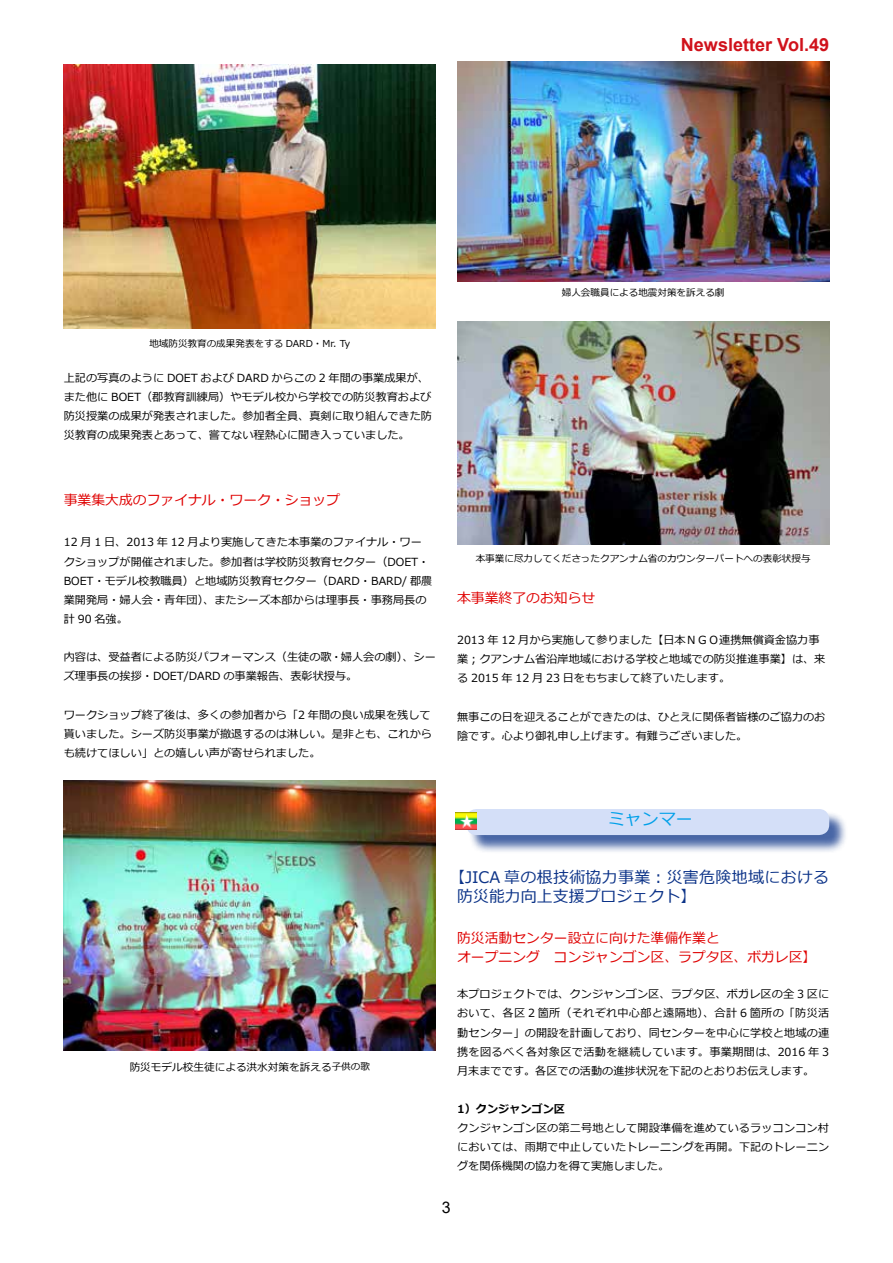
<style>
.page{position:relative;width:893px;height:1263px;background:#fff}
.page>*{position:absolute;margin:0;border:0;box-sizing:border-box;transform-origin:0 0}
.t1{font:700 18px "Arial";color:#d0121b}
.t2{font:16.95px "Meiryo";color:#00a0e9}
.t3{font:15.9px/19.6px "Meiryo";letter-spacing:.02em;color:#0c3388}
.t4{font:15.9px "Arial";color:#000}
.t5{font:13.8px/19.2px "Meiryo";color:#df0000}
.t6{font:11.1px/19.2px "Meiryo";color:#000}
.t7{font:700 11.1px "Meiryo";color:#000}
.t8{font:10.65px "Meiryo";color:#000}
.t9{font:9.6px "Meiryo";color:#000}
.s1{font-size:9.6px}
</style>
<div class="page">
<img style="left:64px;top:65px;width:372px;height:264px">
<img style="left:64px;top:780px;width:372px;height:270px">
<img style="left:457px;top:61px;width:372px;height:220px">
<div style="left:468px;top:811px;width:380px;height:43px;background:#0c3388;opacity:.75"></div>
<div style="left:466px;top:809px;width:363px;height:26px;background:#d4dff8;border-radius:10px"></div>
<img style="left:456px;top:812px;width:21px;height:17px">
<img style="left:457px;top:322px;width:372px;height:223px">
<h1 class="t1" style="left:681px;top:32px;width:150px">Newsletter Vol.49</h1>
<p class="t9" style="left:149px;top:337px;width:202px">地域防災教育の成果発表をする DARD・Mr. Ty</p>
<p class="t6" style="left:64px;top:369px;width:370px">上記の写真のように DOET および DARD からこの 2 年間の事業成果が、また他に BOET（郡教育訓練局）やモデル校から学校での防災教育および防災授業の成果が発表されました。参加者全員、真剣に取り組んできた防災教育の成果発表とあって、嘗てない程熱心に聞き入っていました。</p>
<p class="t5" style="left:64px;top:491px;width:278px">事業集大成のファイナル・ワーク・ショップ</p>
<p class="t6" style="left:64px;top:533px;width:370px">12 月 1 日、2013 年 12 月より実施してきた本事業のファイナル・ワークショップが開催されました。参加者は学校防災教育セクター（DOET・BOET・モデル校教職員）と地域防災教育セクター（DARD・BARD/ 郡農業開発局・婦人会・青年団）、またシーズ本部からは理事長・事務局長の計 90 名強。</p>
<p class="t6" style="left:64px;top:648px;width:374px">内容は、受益者による防災パフォーマンス（生徒の歌・婦人会の劇）、シーズ理事長の挨拶・DOET/DARD の事業報告、表彰状授与。</p>
<p class="t6" style="left:64px;top:706px;width:370px">ワークショップ終了後は、多くの参加者から「2 年間の良い成果を残して貰いました。シーズ防災事業が撤退するのは淋しい。是非とも、これからも続けてほしい」との嬉しい声が寄せられました。</p>
<p class="t8" style="left:130px;top:1059px;width:242px">防災モデル校生徒による洪水対策を訴える<span class="s1">子供の歌</span></p>
<p class="t9" style="left:562px;top:286px;width:164px">婦人会職員による地震対策を訴える劇</p>
<p class="t9" style="left:476px;top:551px;width:336px">本事業に尽力してくださったクアンナム省のカウンターパートへの表彰状授与</p>
<p class="t5" style="left:457px;top:589px;width:140px">本事業終了のお知らせ</p>
<p class="t6" style="left:457px;top:631px;width:370px">2013 年 12 月から実施して参りました【日本ＮＧＯ連携無償資金協力事業；クアンナム省沿岸地域における学校と地域での防災推進事業】は、来る 2015 年 12 月 23 日をもちまして終了いたします。</p>
<p class="t6" style="left:457px;top:708px;width:370px">無事この日を迎えることができたのは、ひとえに関係者皆様のご協力のお陰です。心より御礼申し上げます。有難うございました。</p>
<h2 class="t2" style="left:608px;top:807px;width:87px">ミャンマー</h2>
<h3 class="t3" style="left:457px;top:868px;width:374px;text-indent:-8px">【JICA 草の根技術協力事業：災害危険地域における防災能力向上支援プロジェクト】</h3>
<p class="t5" style="left:457px;top:929px;width:361px">防災活動センター設立に向けた準備作業と<br>オープニング　コンジャンゴン区、ラプタ区、ボガレ区】</p>
<p class="t6" style="left:457px;top:985px;width:374px;text-align:justify">本プロジェクトでは、クンジャンゴン区、ラプタ区、ボガレ区の全 3 区において、各区 2 箇所（それぞれ中心部と遠隔地）、合計 6 箇所の「防災活動センター」の開設を計画しており、同センターを中心に学校と地域の連携を図るべく各対象区で活動を継続しています。事業期間は、2016 年 3月末までです。各区での活動の進捗状況を下記のとおりお伝えします。</p>
<p class="t7" style="left:457px;top:1101px;width:110px">1）クンジャンゴン区</p>
<p class="t6" style="left:457px;top:1119px;width:374px;text-align:justify">クンジャンゴン区の第二号地として開設準備を進めているラッコンコン村においては、雨期で中止していたトレーニングを再開。下記のトレーニングを関係機関の協力を得て実施しました。</p>
<h3 class="t4" style="left:442px;top:1196px;width:10px">3</h3>
</div>
